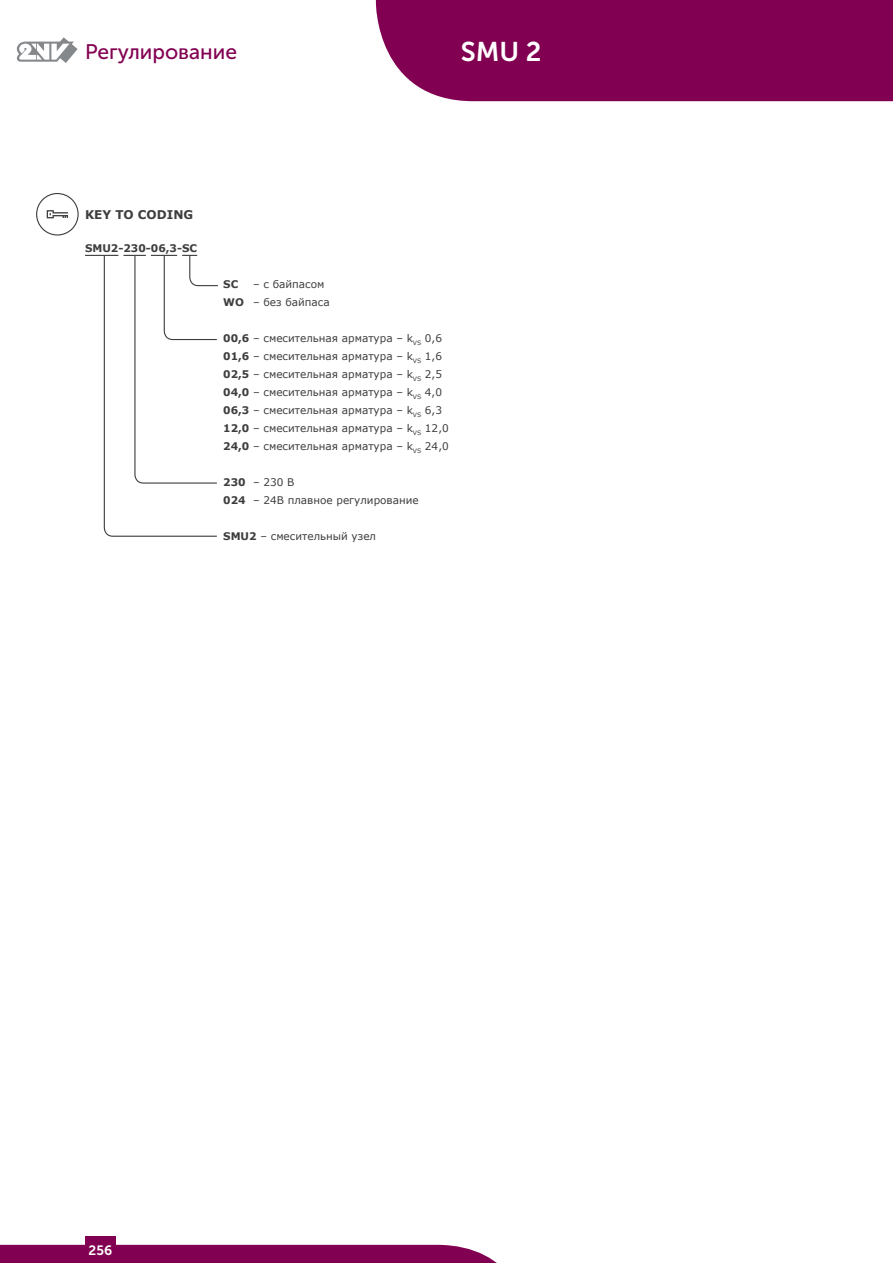
<style>
.page{position:relative;width:893px;height:1263px;background:#fff}
.page>*{position:absolute;margin:0;border:0;box-sizing:border-box;transform-origin:0 0}
.t1{font:27px "Museo Sans 700";color:#fff}
.t2{font:21px "Museo Sans Cyrl 500";color:#820052}
.t3{font:13.5px "Museo Sans 700";color:#fff}
.Titulek_TM{font:700 12px "Verdana";color:#3e3e3f}
.t4{font:10.5px "Verdana";color:#3e3e3f}
.t5{font:700 10.5px "Verdana";color:#3e3e3f}
.s1{font-weight:700}
</style>
<div class="page">
<div style="left:376px;top:0;width:516px;height:101px;background:#820052"></div>
<svg style="left:892px;top:0;width:1px;height:101px"></svg>
<div style="left:0;top:1245px;width:497px;height:18px;background:#820052"></div>
<div style="left:85px;top:1236px;width:31px;height:27px;background:#820052"></div>
<svg style="left:16px;top:37px;width:62px;height:26px"></svg>
<hr style="left:85px;top:255px;width:33px;height:1px;background:#3e3e3f">
<svg style="left:36px;top:193px;width:43px;height:43px"></svg>
<svg style="left:103px;top:254px;width:115px;height:283px"></svg>
<h2 class="t2" style="left:85px;top:40px;width:154px">Регулирование</h2>
<h1 class="t1" style="left:461px;top:37px;width:82px">SMU 2</h1>
<p class="Titulek_TM" style="left:85px;top:206px;width:110px">KEY TO CODING</p>
<p class="t5" style="left:85px;top:241px;width:114px">SMU2-230-06,3-SC</p>
<p class="t5" style="left:223px;top:277px;width:17px">SC</p>
<p class="t4" style="left:253px;top:277px;width:73px">– с байпасом</p>
<p class="t4" style="left:223px;top:295px;width:108px"><span class="s1">WO</span> – без байпаса</p>
<p class="t4" style="left:223px;top:331px;width:220px"><span class="s1">00,6</span> – смесительная арматура – k<sub>VS</sub> 0,6</p>
<p class="t4" style="left:223px;top:349px;width:220px"><span class="s1">01,6</span> – смесительная арматура – k<sub>VS</sub> 1,6</p>
<p class="t4" style="left:223px;top:367px;width:220px"><span class="s1">02,5</span> – смесительная арматура – k<sub>VS</sub> 2,5</p>
<p class="t4" style="left:223px;top:385px;width:220px"><span class="s1">04,0</span> – смесительная арматура – k<sub>VS</sub> 4,0</p>
<p class="t4" style="left:223px;top:403px;width:220px"><span class="s1">06,3</span> – смесительная арматура – k<sub>VS</sub> 6,3</p>
<p class="t4" style="left:223px;top:421px;width:227px"><span class="s1">12,0</span> – смесительная арматура – k<sub>VS</sub> 12,0</p>
<p class="t4" style="left:223px;top:439px;width:227px"><span class="s1">24,0</span> – смесительная арматура – k<sub>VS</sub> 24,0</p>
<p class="t4" style="left:223px;top:475px;width:73px"><span class="s1">230</span> – 230 В</p>
<p class="t4" style="left:223px;top:493px;width:197px"><span class="s1">024</span> – 24В плавное регулирование</p>
<p class="t4" style="left:223px;top:529px;width:154px"><span class="s1">SMU2</span> – смесительный узел</p>
<p class="t3" style="left:89px;top:1242px;width:25px">256</p>
</div>
